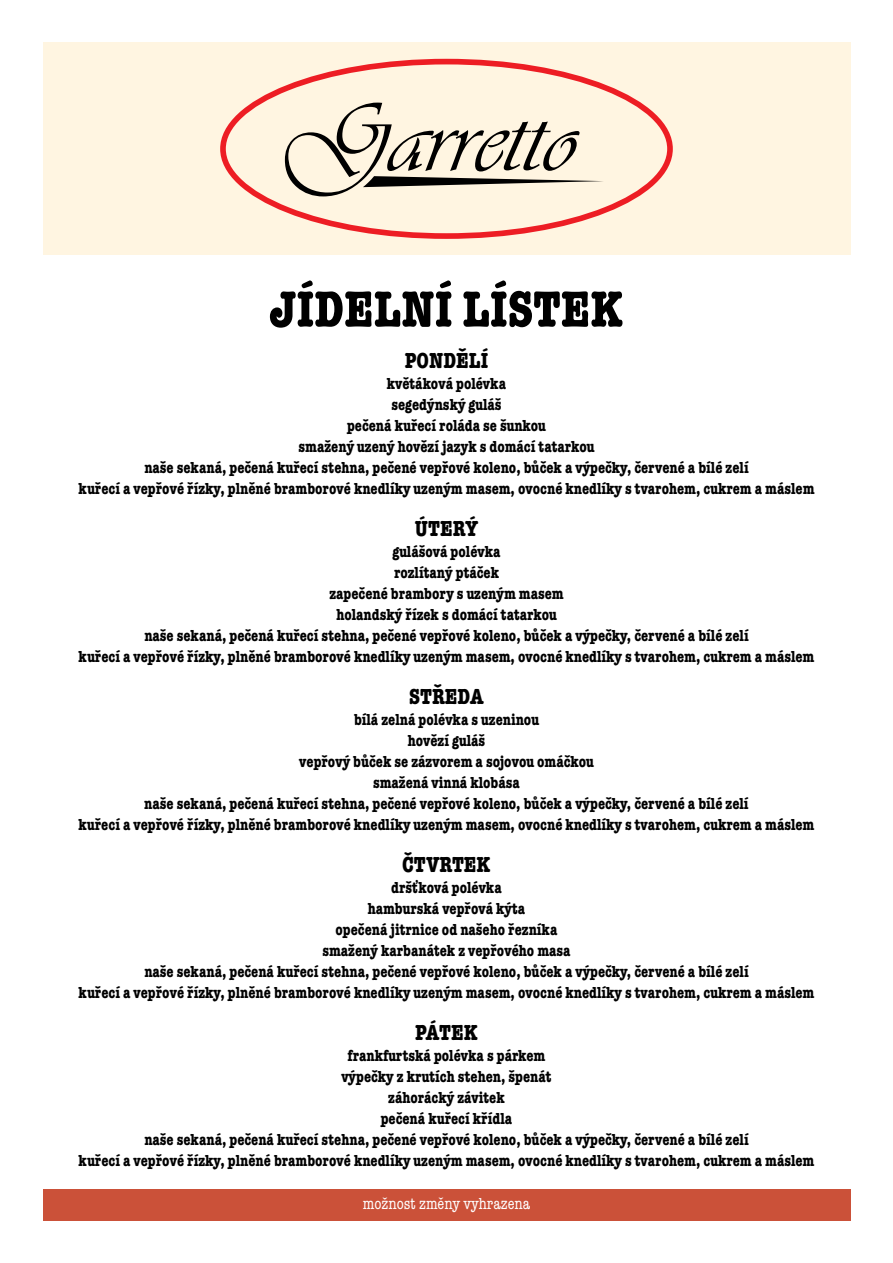
<style>
.page{position:relative;width:893px;height:1263px;background:#fff}
.page>*{position:absolute;margin:0;border:0;box-sizing:border-box;transform-origin:0 0}
.t1{font:700 condensed 52.5px "American Typ Itc TEE";color:#000}
.t2{font:700 condensed 22.5px "American Typ Itc TEE";color:#000}
.t3{font:700 condensed 16.5px/21px "American Typ Itc TEE";color:#000;text-align:center}
.t4{font:500 condensed 16.5px "American Typ Itc TEE";color:#fff}
</style>
<div class="page">
<div style="left:43px;top:1188px;width:807px;height:32px;background:#cb5139"></div>
<div style="left:43px;top:43px;width:807px;height:212px;background:#fff5e1"></div>
<svg style="left:220px;top:59px;width:453px;height:180px"></svg>
<svg style="left:285px;top:103px;width:319px;height:93px"></svg>
<h1 class="t1" style="left:270px;top:278px;width:355px">JÍDELNÍ LÍSTEK</h1>
<h2 class="t2" style="left:405px;top:347px;width:85px">PONDĚLÍ</h2>
<p class="t3" style="left:79px;top:373px;width:737px">květáková polévka<br>segedýnský guláš<br>pečená kuřecí roláda se šunkou<br>smažený uzený hovězí jazyk s domácí tatarkou<br>naše sekaná, pečená kuřecí stehna, pečené vepřové koleno, bůček a výpečky, červené a bílé zelí<br>kuřecí a vepřové řízky, plněné bramborové knedlíky uzeným masem, ovocné knedlíky s tvarohem, cukrem a máslem</p>
<h2 class="t2" style="left:415px;top:515px;width:65px">ÚTERÝ</h2>
<p class="t3" style="left:79px;top:541px;width:737px">gulášová polévka<br>rozlítaný ptáček<br>zapečené brambory s uzeným masem<br>holandský řízek s domácí tatarkou<br>naše sekaná, pečená kuřecí stehna, pečené vepřové koleno, bůček a výpečky, červené a bílé zelí<br>kuřecí a vepřové řízky, plněné bramborové knedlíky uzeným masem, ovocné knedlíky s tvarohem, cukrem a máslem</p>
<h2 class="t2" style="left:409px;top:683px;width:76px">STŘEDA</h2>
<p class="t3" style="left:79px;top:709px;width:737px">bílá zelná polévka s uzeninou<br>hovězí guláš<br>vepřový bůček se zázvorem a sojovou omáčkou<br>smažená vinná klobása<br>naše sekaná, pečená kuřecí stehna, pečené vepřové koleno, bůček a výpečky, červené a bílé zelí<br>kuřecí a vepřové řízky, plněné bramborové knedlíky uzeným masem, ovocné knedlíky s tvarohem, cukrem a máslem</p>
<h2 class="t2" style="left:402px;top:851px;width:90px">ČTVRTEK</h2>
<p class="t3" style="left:79px;top:877px;width:737px">dršťková polévka<br>hamburská vepřová kýta<br>opečená jitrnice od našeho řezníka<br>smažený karbanátek z vepřového masa<br>naše sekaná, pečená kuřecí stehna, pečené vepřové koleno, bůček a výpečky, červené a bílé zelí<br>kuřecí a vepřové řízky, plněné bramborové knedlíky uzeným masem, ovocné knedlíky s tvarohem, cukrem a máslem</p>
<h2 class="t2" style="left:415px;top:1019px;width:64px">PÁTEK</h2>
<p class="t3" style="left:79px;top:1045px;width:737px">frankfurtská polévka s párkem<br>výpečky z krutích stehen, špenát<br>záhorácký závitek<br>pečená kuřecí křídla<br>naše sekaná, pečená kuřecí stehna, pečené vepřové koleno, bůček a výpečky, červené a bílé zelí<br>kuřecí a vepřové řízky, plněné bramborové knedlíky uzeným masem, ovocné knedlíky s tvarohem, cukrem a máslem</p>
<p class="t4" style="left:363px;top:1194px;width:169px">možnost změny vyhrazena</p>
</div>
